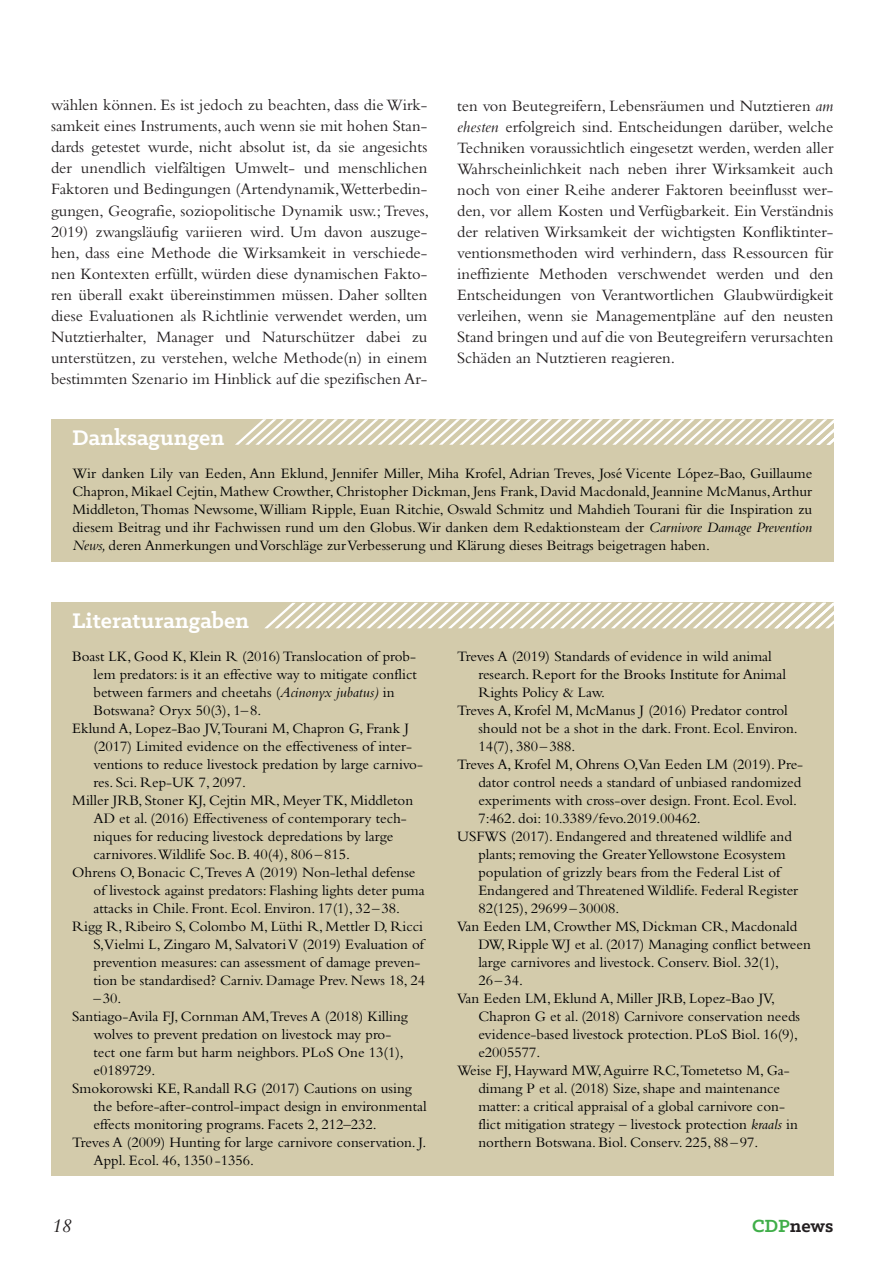
<style>
.page{position:relative;width:893px;height:1263px;background:#fff}
.page>*{position:absolute;margin:0;border:0;box-sizing:border-box;transform-origin:0 0}
.t1{font:700 24px "Klinic Slab";color:#fff}
.t2{font:700 19.95px "Klinic Slab";letter-spacing:-.005em;color:#231f20}
.t3{font:italic 19.95px "Bembo";color:#231f20}
.t4{font:16.5px/21px "Bembo";color:#231f20;text-align:justify}
.t5{font:15px "Bembo";color:#000001}
.t6{font:15px/18px "Bembo";color:#000;text-align:justify}
.s1{font-style:italic}
.s2{color:#40ae49}
</style>
<div class="page">
<div style="left:51px;top:419px;width:782px;height:143px;background:#d3cbab"></div>
<div style="left:51px;top:603px;width:782px;height:573px;background:#d3cbab"></div>
<svg style="left:265px;top:603px;width:569px;height:25px"></svg>
<svg style="left:235px;top:419px;width:599px;height:26px"></svg>
<p class="t4" style="left:51px;top:94px;width:379px">wählen können. Es ist jedoch zu beachten, dass die Wirk&shy;samkeit eines Instruments, auch wenn sie mit hohen Stan&shy;dards getestet wurde, nicht absolut ist, da sie angesichts der unendlich vielfältigen Umwelt- und menschlichen Faktoren und Bedingungen (Artendynamik,Wetterbedin&shy;gungen, Geografie, soziopolitische Dynamik usw.; Treves, 2019) zwangsläufig variieren wird. Um davon auszuge&shy;hen, dass eine Methode die Wirksamkeit in verschiede&shy;nen Kontexten erfüllt, würden diese dynamischen Fakto&shy;ren überall exakt übereinstimmen müssen. Daher sollten diese Evaluationen als Richtlinie verwendet werden, um Nutztierhalter, Manager und Naturschützer dabei zu unterstützen, zu verstehen, welche Methode(n) in einem bestimmten Szenario im Hinblick auf die spezifischen Ar-</p>
<p class="t4" style="left:457px;top:95px;width:378px">ten von Beutegreifern, Lebensräumen und Nutztieren <span class="s1">am ehesten</span> erfolgreich sind. Entscheidungen darüber, welche Techniken voraussichtlich eingesetzt werden, werden aller Wahrscheinlichkeit nach neben ihrer Wirksamkeit auch noch von einer Reihe anderer Faktoren beeinflusst wer&shy;den, vor allem Kosten und Verfügbarkeit. Ein Verständnis der relativen Wirksamkeit der wichtigsten Konfliktinter&shy;ventionsmethoden wird verhindern, dass Ressourcen für ineffiziente Methoden verschwendet werden und den Entscheidungen von Verantwortlichen Glaubwürdigkeit verleihen, wenn sie Managementpläne auf den neusten Stand bringen und auf die von Beutegreifern verursachten Schäden an Nutztieren reagieren.</p>
<h1 class="t1" style="left:72px;top:421px;width:154px">Danksagungen</h1>
<p class="t6" style="left:72px;top:464px;width:741px">Wir danken Lily van Eeden, Ann Eklund, Jennifer Miller, Miha Krofel, Adrian Treves, José Vicente López-Bao, Guillaume Chapron, Mikael Cejtin, Mathew Crowther, Christopher Dickman, Jens Frank, David Macdonald, Jeannine McManus, Arthur Middleton, Thomas Newsome, William Ripple, Euan Ritchie, Oswald Schmitz und Mahdieh Tourani für die Inspiration zu diesem Beitrag und ihr Fachwissen rund um den Globus. Wir danken dem Redaktionsteam der <span class="s1">Carnivore Damage Prevention News,</span> deren Anmerkungen und Vorschläge zur Verbesserung und Klärung dieses Beitrags beigetragen haben.</p>
<h1 class="t1" style="left:72px;top:605px;width:178px">Literaturangaben</h1>
<p class="t5" style="left:72px;top:648px;width:345px">Boast LK, Good K, Klein R (2016) Translocation of prob-</p>
<p class="t5" style="left:94px;top:666px;width:325px">lem predators: is it an effective way to mitigate conflict</p>
<p class="t5" style="left:94px;top:684px;width:302px">between farmers and cheetahs (<span class="s1">Acinonyx jubatus)</span> in</p>
<p class="t5" style="left:94px;top:702px;width:169px">Botswana? Oryx 50(3), 1– 8.</p>
<p class="t5" style="left:72px;top:720px;width:338px">Eklund A, Lopez-Bao JV,Tourani M, Chapron G, Frank J</p>
<p class="t5" style="left:94px;top:738px;width:320px">(2017) Limited evidence on the effectiveness of inter-</p>
<p class="t5" style="left:94px;top:756px;width:331px">ventions to reduce livestock predation by large carnivo-</p>
<p class="t5" style="left:94px;top:774px;width:154px">res. Sci. Rep-UK 7, 2097.</p>
<p class="t5" style="left:72px;top:792px;width:342px">Miller JRB, Stoner KJ, Cejtin MR, Meyer TK, Middleton</p>
<p class="t5" style="left:94px;top:810px;width:315px">AD et al. (2016) Effectiveness of contemporary tech-</p>
<p class="t5" style="left:94px;top:828px;width:301px">niques for reducing livestock depredations by large</p>
<p class="t5" style="left:94px;top:846px;width:258px">carnivores.Wildlife Soc. B. 40(4), 806 –815.</p>
<p class="t5" style="left:72px;top:864px;width:345px">Ohrens O, Bonacic C,Treves A (2019) Non-lethal defense</p>
<p class="t5" style="left:94px;top:882px;width:333px">of livestock against predators: Flashing lights deter puma</p>
<p class="t5" style="left:94px;top:900px;width:308px">attacks in Chile. Front. Ecol. Environ. 17(1), 32 –38.</p>
<p class="t5" style="left:72px;top:918px;width:352px">Rigg R, Ribeiro S, Colombo M, Lüthi R, Mettler D, Ricci</p>
<p class="t5" style="left:94px;top:936px;width:332px">S,Vielmi L, Zingaro M, Salvatori V (2019) Evaluation of</p>
<p class="t5" style="left:94px;top:954px;width:328px">prevention measures: can assessment of damage preven-</p>
<p class="t5" style="left:94px;top:972px;width:333px">tion be standardised? Carniv. Damage Prev. News 18, 24</p>
<p class="t5" style="left:94px;top:990px;width:29px">–30.</p>
<p class="t5" style="left:72px;top:1008px;width:337px">Santiago-Avila FJ, Cornman AM,Treves A (2018) Killing</p>
<p class="t5" style="left:94px;top:1026px;width:299px">wolves to prevent predation on livestock may pro-</p>
<p class="t5" style="left:94px;top:1044px;width:312px">tect one farm but harm neighbors. PLoS One 13(1),</p>
<p class="t5" style="left:94px;top:1062px;width:63px">e0189729.</p>
<p class="t5" style="left:72px;top:1080px;width:341px">Smokorowski KE, Randall RG (2017) Cautions on using</p>
<p class="t5" style="left:94px;top:1098px;width:335px">the before-after-control-impact design in environmental</p>
<p class="t5" style="left:94px;top:1116px;width:285px">effects monitoring programs. Facets 2, 212–232.</p>
<p class="t5" style="left:72px;top:1134px;width:356px">Treves A (2009) Hunting for large carnivore conservation. J.</p>
<p class="t5" style="left:94px;top:1152px;width:162px">Appl. Ecol. 46, 1350 -1356.</p>
<p class="t5" style="left:457px;top:648px;width:316px">Treves A (2019) Standards of evidence in wild animal</p>
<p class="t5" style="left:478px;top:666px;width:309px">research. Report for the Brooks Institute for Animal</p>
<p class="t5" style="left:478px;top:684px;width:128px">Rights Policy &amp; Law.</p>
<p class="t5" style="left:457px;top:702px;width:332px">Treves A, Krofel M, McManus J (2016) Predator control</p>
<p class="t5" style="left:478px;top:720px;width:321px">should not be a shot in the dark. Front. Ecol. Environ.</p>
<p class="t5" style="left:478px;top:738px;width:98px">14(7), 380 – 388.</p>
<p class="t6" style="left:478px;top:755px;width:326px;text-align:left;text-indent:-21px">Treves A, Krofel M, Ohrens O,Van Eeden LM (2019). Pre&shy;dator control needs a standard of unbiased randomized experiments with cross-over design. Front. Ecol. Evol.<br>7:462. doi: 10.3389/fevo.2019.00462.</p>
<p class="t5" style="left:457px;top:828px;width:336px">USFWS (2017). Endangered and threatened wildlife and</p>
<p class="t5" style="left:478px;top:846px;width:309px">plants; removing the Greater Yellowstone Ecosystem</p>
<p class="t5" style="left:478px;top:864px;width:303px">population of grizzly bears from the Federal List of</p>
<p class="t5" style="left:478px;top:882px;width:321px">Endangered and Threatened Wildlife. Federal Register</p>
<p class="t5" style="left:478px;top:900px;width:143px">82(125), 29699 – 30008.</p>
<p class="t5" style="left:457px;top:918px;width:342px">Van Eeden LM, Crowther MS, Dickman CR, Macdonald</p>
<p class="t5" style="left:478px;top:936px;width:334px">DW, Ripple WJ et al. (2017) Managing conflict between</p>
<p class="t5" style="left:478px;top:954px;width:302px">large carnivores and livestock. Conserv. Biol. 32(1),</p>
<p class="t5" style="left:478px;top:972px;width:46px">26 –34.</p>
<p class="t5" style="left:457px;top:990px;width:319px">Van Eeden LM, Eklund A, Miller JRB, Lopez-Bao JV,</p>
<p class="t5" style="left:478px;top:1008px;width:323px">Chapron G et al. (2018) Carnivore conservation needs</p>
<p class="t5" style="left:478px;top:1026px;width:321px">evidence-based livestock protection. PLoS Biol. 16(9),</p>
<p class="t5" style="left:478px;top:1044px;width:63px">e2005577.</p>
<p class="t5" style="left:457px;top:1062px;width:334px">Weise FJ, Hayward MW, Aguirre RC,Tometetso M, Ga-</p>
<p class="t5" style="left:478px;top:1080px;width:303px">dimang P et al. (2018) Size, shape and maintenance</p>
<p class="t5" style="left:478px;top:1098px;width:308px">matter: a critical appraisal of a global carnivore con-</p>
<p class="t5" style="left:478px;top:1116px;width:321px">flict mitigation strategy – livestock protection <span class="s1">kraals</span> in</p>
<p class="t5" style="left:478px;top:1134px;width:282px">northern Botswana. Biol. Conserv. 225, 88 –97.</p>
<h2 class="t3" style="left:51px;top:1213px;width:22px">18</h2>
<h2 class="t2" style="left:752px;top:1212px;width:83px"><span class="s2">CDP</span>news</h2>
</div>
